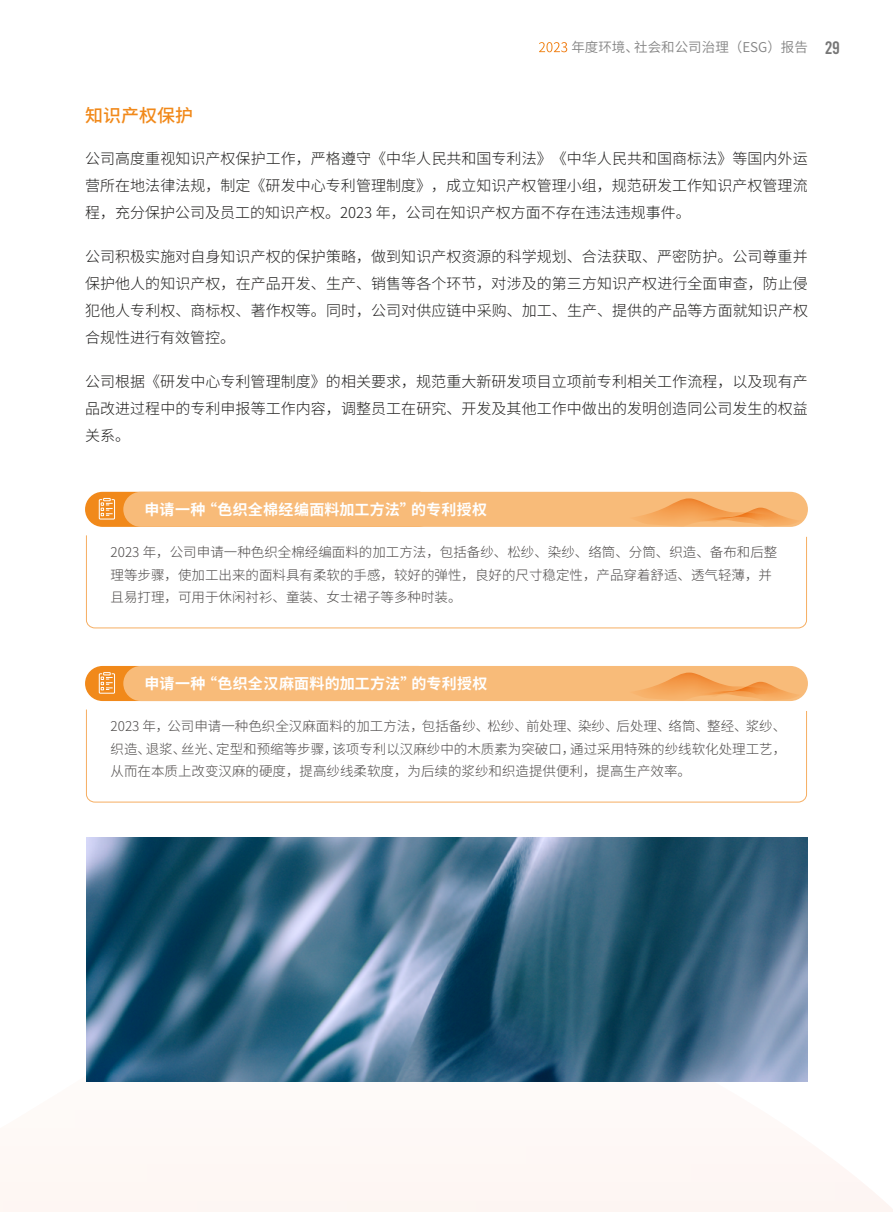
<style>
.page{position:relative;width:893px;height:1212px;background:#fff}
.page>*{position:absolute;margin:0;border:0;box-sizing:border-box;transform-origin:0 0}
.t1{font:500 18px "Source Han Sans CN";color:#f1891a}
.t2{font:300 15px/27px "Source Han Sans CN";letter-spacing:.005em;color:#1f1e1d;text-align:justify}
.t3{font:700 15px "Source Han Sans CN";letter-spacing:.02em;color:#fff}
.t4{font:300 13.5px/22.5px "Source Han Sans CN";color:#4c4948}
.t5{font:13.5px "Source Han Sans CN";color:#858585}
.s1{color:#fff}
.s2{font-family:"Bebas";font-size:18px;color:#767676}
</style>
<div class="page">
<svg style="left:0;top:954px;width:893px;height:258px"></svg>
<svg style="left:86px;top:535px;width:721px;height:94px"></svg>
<svg style="left:86px;top:709px;width:721px;height:94px"></svg>
<div style="left:85px;top:492px;width:351px;height:35px;background:#f1891a;border-radius:18px"></div>
<div style="left:85px;top:666px;width:351px;height:35px;background:#f1891a;border-radius:18px"></div>
<div style="left:123px;top:492px;width:685px;height:35px;background:#f8bb79;border-radius:18px"></div>
<div style="left:123px;top:666px;width:685px;height:35px;background:#f8bb79;border-radius:18px"></div>
<svg style="left:99px;top:498px;width:16px;height:22px"></svg>
<svg style="left:99px;top:672px;width:16px;height:22px"></svg>
<img style="left:629px;top:498px;width:134px;height:29px">
<img style="left:635px;top:672px;width:127px;height:28px">
<img style="left:699px;top:508px;width:102px;height:19px">
<img style="left:699px;top:682px;width:102px;height:19px">
<img style="left:87px;top:838px;width:721px;height:243px">
<p class="t5" style="left:538px;top:40px;width:303px"><span class="s1">2023</span> 年度环境、社会和公司治理（ESG）报告 <span class="s2">29</span></p>
<p class="t1" style="left:85px;top:105px;width:109px">知识产权保护</p>
<p class="t2" style="left:85px;top:145px;width:724px">公司高度重视知识产权保护工作，严格遵守《中华人民共和国专利法》《中华人民共和国商标法》等国内外运营所在地法律法规，制定《研发中心专利管理制度》，成立知识产权管理小组，规范研发工作知识产权管理流程，充分保护公司及员工的知识产权。2023 年，公司在知识产权方面不存在违法违规事件。</p>
<p class="t2" style="left:85px;top:243px;width:725px">公司积极实施对自身知识产权的保护策略，做到知识产权资源的科学规划、合法获取、严密防护。公司尊重并保护他人的知识产权，在产品开发、生产、销售等各个环节，对涉及的第三方知识产权进行全面审查，防止侵犯他人专利权、商标权、著作权等。同时，公司对供应链中采购、加工、生产、提供的产品等方面就知识产权合规性进行有效管控。</p>
<p class="t2" style="left:85px;top:368px;width:724px">公司根据《研发中心专利管理制度》的相关要求，规范重大新研发项目立项前专利相关工作流程，以及现有产品改进过程中的专利申报等工作内容，调整员工在研究、开发及其他工作中做出的发明创造同公司发生的权益关系。</p>
<p class="t3" style="left:145px;top:501px;width:344px">申请一种“色织全棉经编面料加工方法”的专利授权</p>
<p class="t4" style="left:111px;top:541px;width:668px">2023 年，公司申请一种色织全棉经编面料的加工方法，包括备纱、松纱、染纱、络筒、分筒、织造、备布和后整理等步骤，使加工出来的面料具有柔软的手感，较好的弹性，良好的尺寸稳定性，产品穿着舒适、透气轻薄，并且易打理，可用于休闲衬衫、童装、女士裙子等多种时装。</p>
<p class="t3" style="left:145px;top:675px;width:344px">申请一种“色织全汉麻面料的加工方法”的专利授权</p>
<p class="t4" style="left:111px;top:715px;width:677px;text-align:justify">2023 年，公司申请一种色织全汉麻面料的加工方法，包括备纱、松纱、前处理、染纱、后处理、络筒、整经、浆纱、织造、退浆、丝光、定型和预缩等步骤，该项专利以汉麻纱中的木质素为突破口，通过采用特殊的纱线软化处理工艺，从而在本质上改变汉麻的硬度，提高纱线柔软度，为后续的浆纱和织造提供便利，提高生产效率。</p>
</div>
